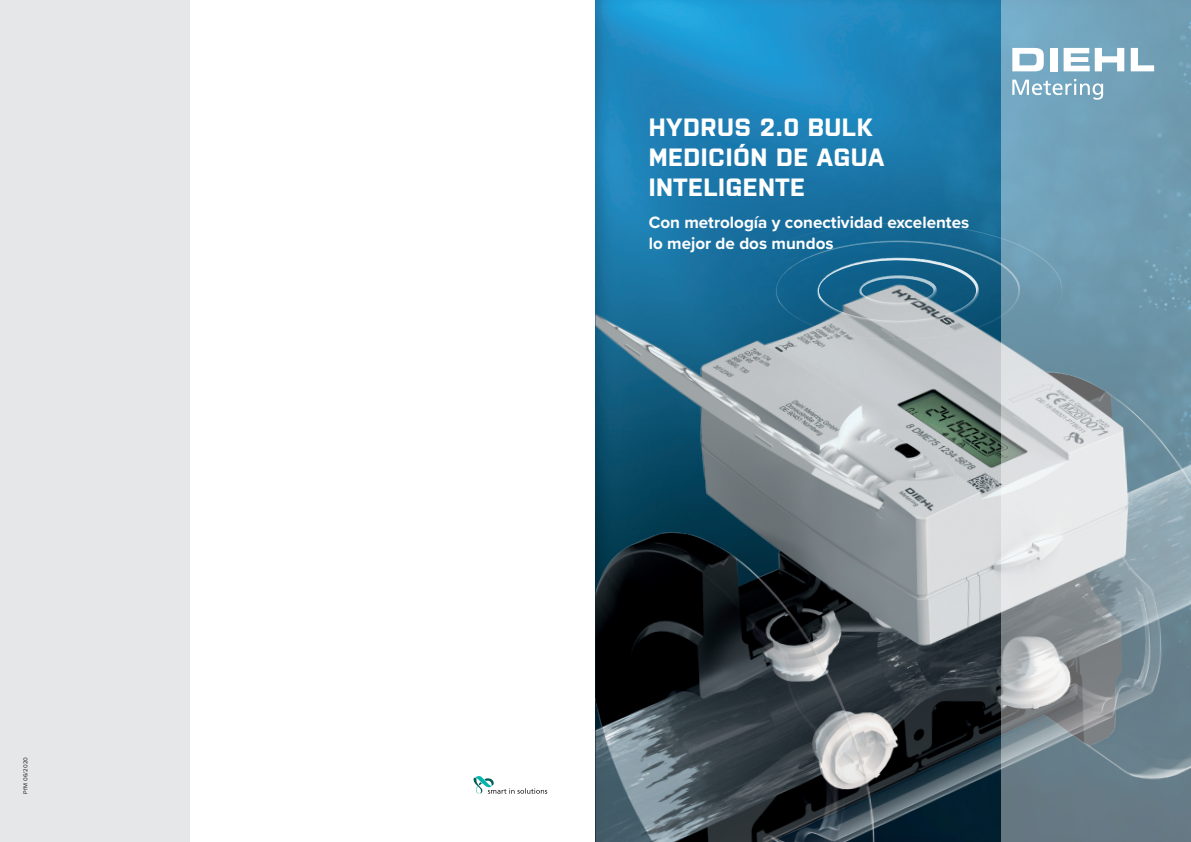
<style>
.page{position:relative;width:1191px;height:842px;background:#fff}
.page>*{position:absolute;margin:0;border:0;box-sizing:border-box;transform-origin:0 0}
.H1_Headline_Cover{font:700 25px/30px "Purista";letter-spacing:.02em;color:#fff}
.Subline_Cover{font:700 17px/21px "Proxima Nova";color:#fff}
.t1{font:6px "Proxima Nova";letter-spacing:.02em;color:#231f20}
</style>
<div class="page">
<img style="left:595px;top:0;width:406px;height:170px">
<img style="left:595px;top:170px;width:406px;height:672px">
<svg style="left:720px;top:214px;width:281px;height:153px;background:#4b829f"></svg>
<div style="left:0;top:0;width:190px;height:842px;background:#e6e7e9"></div>
<svg style="left:473px;top:776px;width:74px;height:18px"></svg>
<svg style="left:1001px;top:0;width:190px;height:842px;background:#85a1af"></svg>
<svg style="left:1012px;top:48px;width:31px;height:23px"></svg>
<div style="left:1050px;top:48px;width:7px;height:23px;background:#fff"></div>
<svg style="left:1063px;top:48px;width:61px;height:23px"></svg>
<svg style="left:1130px;top:48px;width:24px;height:23px"></svg>
<svg style="left:1012px;top:79px;width:91px;height:21px;background:#95bbcf"></svg>
<p class="t1" style="left:21px;top:794px;width:38px;rotate:-90deg">PfM 06/2020</p>
<p class="H1_Headline_Cover" style="left:649px;top:112px;width:237px">HYDRUS 2.0 BULK<br>MEDICIÓN DE AGUA</p>
<p class="H1_Headline_Cover" style="left:649px;top:172px;width:157px">INTELIGENTE</p>
<p class="Subline_Cover" style="left:649px;top:211px;width:322px">Con metrología y conectividad excelentes lo mejor de dos mundos</p>
</div>
